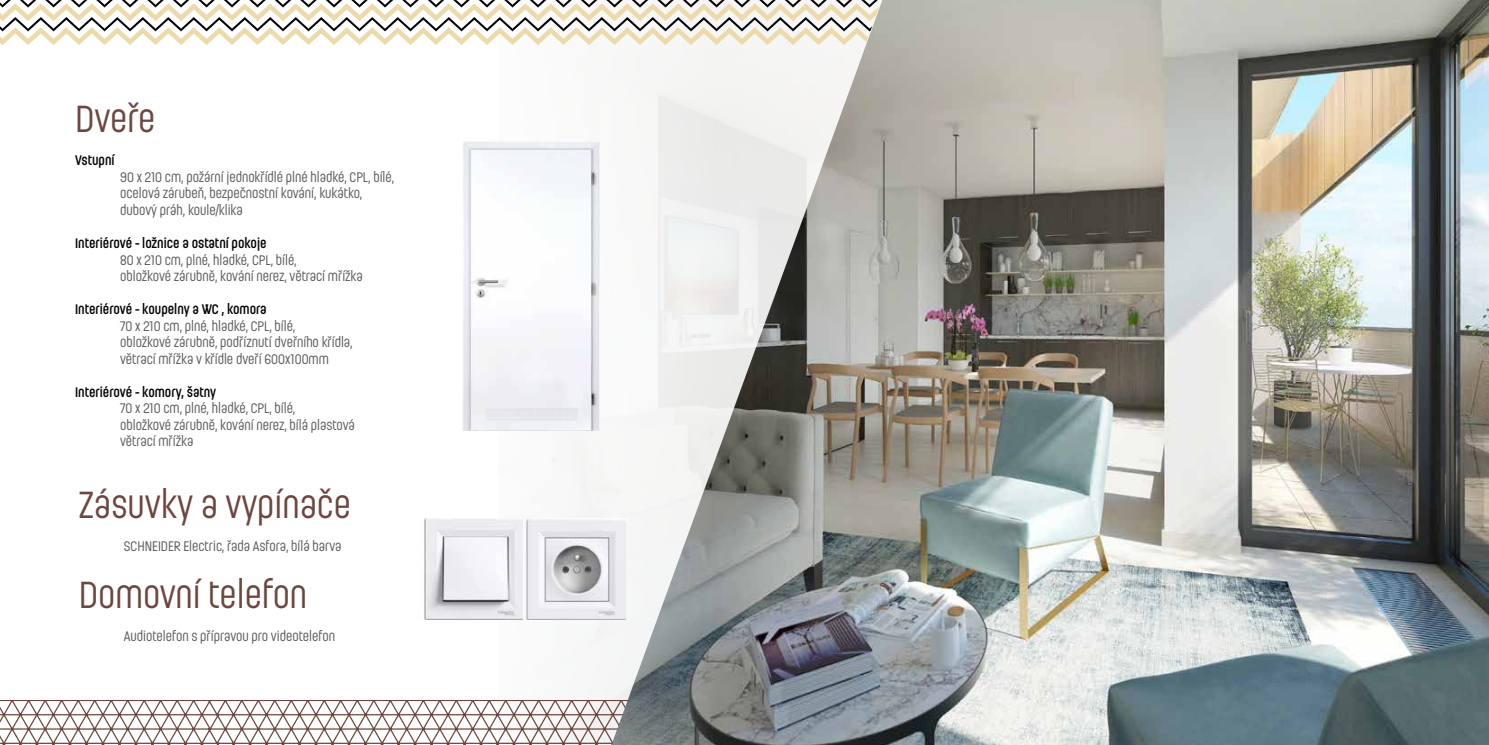
<style>
.page{position:relative;width:1489px;height:745px;background:#fff}
.page>*{position:absolute;margin:0;border:0;box-sizing:border-box;transform-origin:0 0}
.t1{font:37.5px "Ladislav";color:#6d463f}
.t2{font:13.75px/16.5px "Ladislav";color:#58585a}
.t3{font:600 13.75px "Ladislav";color:#000}
</style>
<div class="page">
<img style="left:885px;top:0;width:603px;height:744px">
<svg style="left:424px;top:0;width:461px;height:744px"></svg>
<img style="left:525px;top:518px;width:102px;height:101px">
<img style="left:424px;top:518px;width:99px;height:100px">
<img style="left:462px;top:142px;width:137px;height:288px">
<svg style="left:0;top:0;width:879px;height:45px"></svg>
<svg style="left:0;top:699px;width:628px;height:45px"></svg>
<img style="left:482px;top:398px;width:100px;height:31px">
<h1 class="t1" style="left:75px;top:96px;width:82px">Dveře</h1>
<p class="t3" style="left:75px;top:152px;width:41px">Vstupní</p>
<p class="t2" style="left:120px;top:168px;width:275px">90 x 210 cm, požární jednokřídlé plné hladké, CPL, bílé, ocelová zárubeň, bezpečnostní kování, kukátko, dubový práh, koule/klika</p>
<p class="t3" style="left:75px;top:234px;width:193px">Interiérové - ložnice a ostatní pokoje</p>
<p class="t2" style="left:120px;top:251px;width:244px">80 x 210 cm, plné, hladké, CPL, bílé,<br>obložkové zárubně, kování nerez, větrací mřížka</p>
<p class="t3" style="left:75px;top:300px;width:193px">Interiérové - koupelny a WC , komora</p>
<p class="t2" style="left:120px;top:317px;width:234px">70 x 210 cm, plné, hladké, CPL, bílé,<br>obložkové zárubně, podříznutí dveřního křídla, větrací mřížka v křídle dveří 600x100mm</p>
<p class="t3" style="left:75px;top:383px;width:143px">Interiérové - komory, šatny</p>
<p class="t2" style="left:120px;top:399px;width:236px">70 x 210 cm, plné, hladké, CPL, bílé,<br>obložkové zárubně, kování nerez, bílá plastová větrací mřížka</p>
<h1 class="t1" style="left:79px;top:481px;width:273px">Zásuvky a vypínače</h1>
<p class="t2" style="left:124px;top:537px;width:219px">SCHNEIDER Electric, řada Asfora, bílá barva</p>
<h1 class="t1" style="left:79px;top:571px;width:230px">Domovní telefon</h1>
<p class="t2" style="left:124px;top:627px;width:212px">Audiotelefon s přípravou pro videotelefon</p>
</div>
